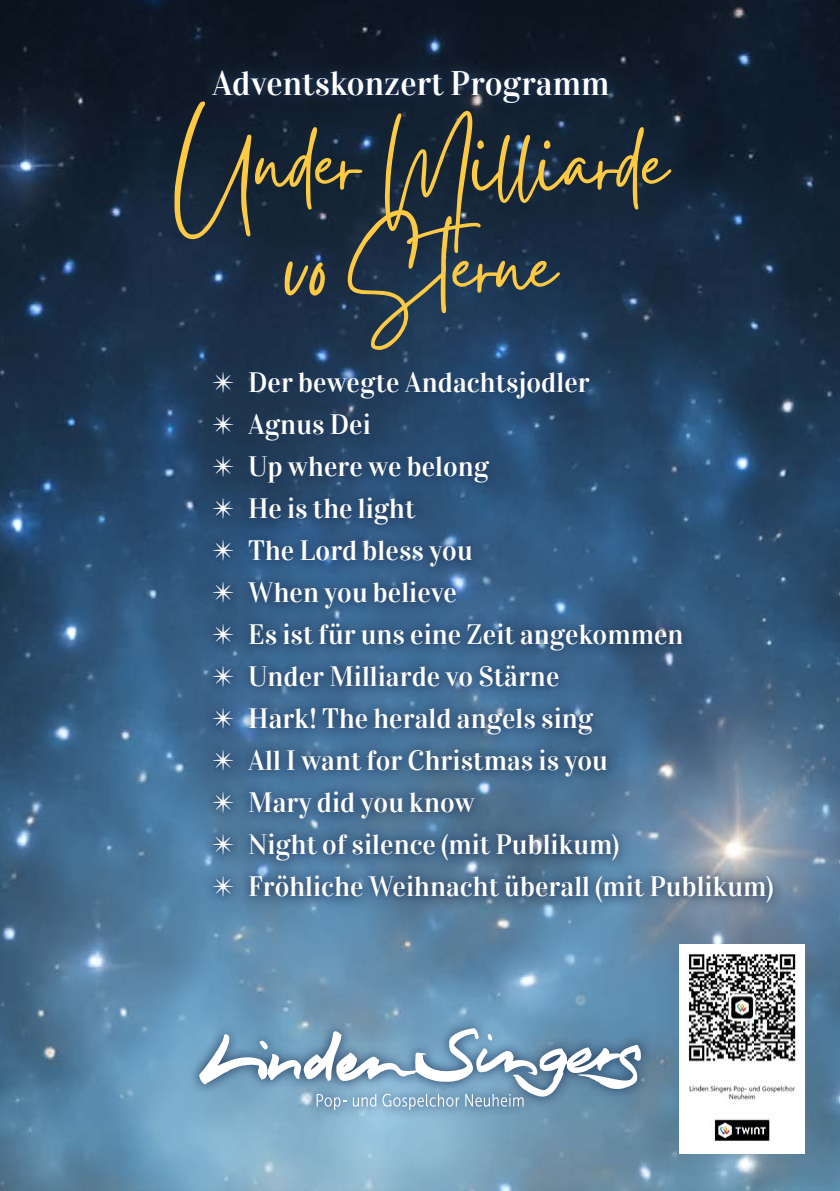
<style>
.page{position:relative;width:840px;height:1191px;background:#fff}
.page>*{position:absolute;margin:0;border:0;box-sizing:border-box;transform-origin:0 0}
.t1{font:114.6px/102.8px "Gistesy";color:#ffca43;text-align:center}
.t2{font:34px "Vidaloka";letter-spacing:.005em;color:#fff}
.t3{font:28px/42px "Vidaloka";letter-spacing:.005em;color:#fff}
</style>
<div class="page">
<img style="left:0;top:0;width:839px;height:1191px">
<svg style="left:188px;top:1017px;width:465px;height:104px;background:#729ebb"></svg>
<svg style="left:199px;top:1028px;width:441px;height:82px"></svg>
<img style="left:678px;top:944px;width:125px;height:209px">
<div style="left:200px;top:57px;width:585px;height:858px;background:#1f395f;opacity:.75"></div>
<p class="t2" style="left:212px;top:63px;width:398px">Adventskonzert Programm</p>
<h1 class="t1" style="left:173px;top:99px;width:494px">Under Milliarde vo Sterne</h1>
<p class="t3" style="left:212px;top:361px;width:562px">✴ Der bewegte Andachtsjodler<br>✴ Agnus Dei<br>✴ Up where we belong<br>✴ He is the light<br>✴ The Lord bless you<br>✴ When you believe<br>✴ Es ist für uns eine Zeit angekommen<br>✴ Under Milliarde vo Stärne<br>✴ Hark! The herald angels sing<br>✴ All I want for Christmas is you<br>✴ Mary did you know<br>✴ Night of silence (mit Publikum)<br>✴ Fröhliche Weihnacht überall (mit Publikum)</p>
</div>
